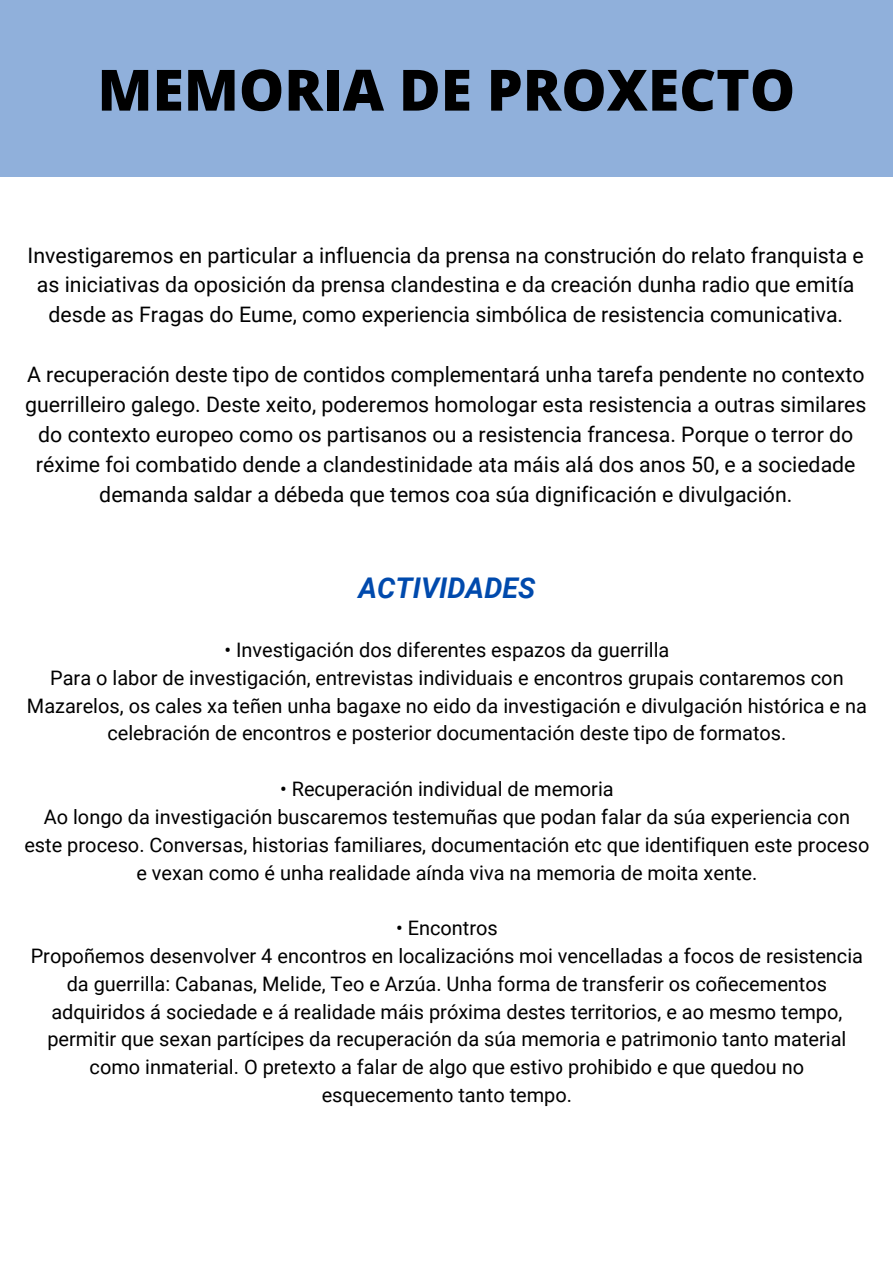
<style>
.page{position:relative;width:893px;height:1264px;background:#fff}
.page>*{position:absolute;margin:0;border:0;box-sizing:border-box;transform-origin:0 0}
.t1{font:800 57px "Open Sans";color:#000}
.t2{font:italic 700 28.5px "Roboto";color:#004aad}
.t3{font:21.3px/29.8px "Roboto";color:#000;text-align:center}
.t4{font:19.95px/27.8px "Roboto";color:#000;text-align:center}
</style>
<div class="page">
<div style="left:0;top:0;width:892px;height:177px;background:#90b0db"></div>
<h1 class="t1" style="left:97px;top:50px;width:699px">MEMORIA DE PROXECTO</h1>
<p class="t3" style="left:28px;top:240px;width:837px">Investigaremos en particular a influencia da prensa na construción do relato franquista e as iniciativas da oposición da prensa clandestina e da creación dunha radio que emitía desde as Fragas do Eume, como experiencia simbólica de resistencia comunicativa.</p>
<p class="t3" style="left:25px;top:360px;width:842px">A recuperación deste tipo de contidos complementará unha tarefa pendente no contexto guerrilleiro galego. Deste xeito, poderemos homologar esta resistencia a outras similares do contexto europeo como os partisanos ou a resistencia francesa. Porque o terror do réxime foi combatido dende a clandestinidade ata máis alá dos anos 50, e a sociedade demanda saldar a débeda que temos coa súa dignificación e divulgación.</p>
<h2 class="t2" style="left:358px;top:571px;width:178px">ACTIVIDADES</h2>
<p class="t4" style="left:27px;top:636px;width:841px">• Investigación dos diferentes espazos da guerrilla<br>Para o labor de investigación, entrevistas individuais e encontros grupais contaremos con Mazarelos, os cales xa teñen unha bagaxe no eido da investigación e divulgación histórica e na celebración de encontros e posterior documentación deste tipo de formatos.</p>
<p class="t4" style="left:24px;top:775px;width:846px">• Recuperación individual de memoria<br>Ao longo da investigación buscaremos testemuñas que podan falar da súa experiencia con este proceso. Conversas, historias familiares, documentación etc que identifiquen este proceso e vexan como é unha realidade aínda viva na memoria de moita xente.</p>
<p class="t4" style="left:31px;top:914px;width:833px">• Encontros<br>Propoñemos desenvolver 4 encontros en localizacións moi vencelladas a focos de resistencia da guerrilla: Cabanas, Melide, Teo e Arzúa. Unha forma de transferir os coñecementos adquiridos á sociedade e á realidade máis próxima destes territorios, e ao mesmo tempo, permitir que sexan partícipes da recuperación da súa memoria e patrimonio tanto material como inmaterial. O pretexto a falar de algo que estivo prohibido e que quedou no esquecemento tanto tempo.</p>
</div>
